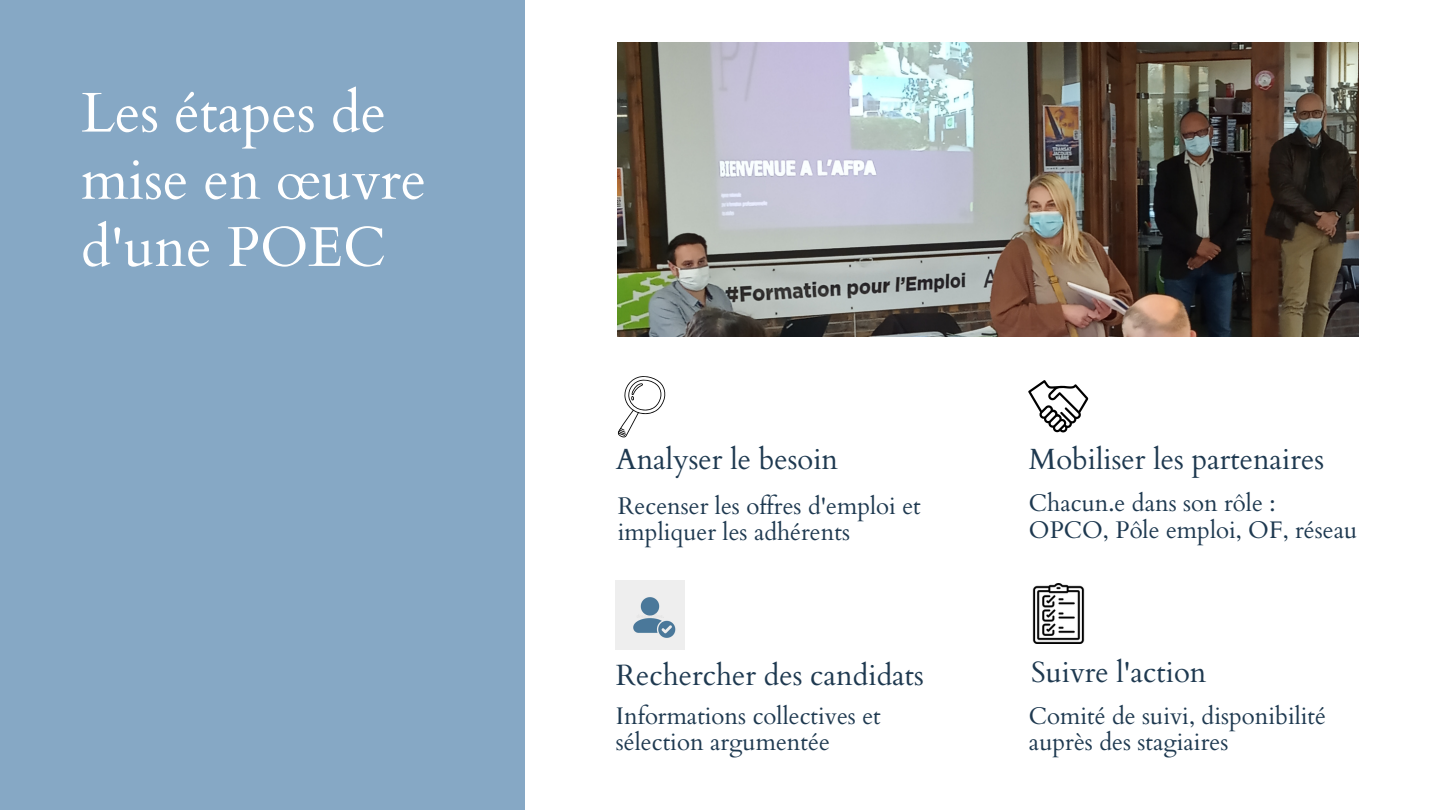
<style>
.page{position:relative;width:1440px;height:810px;background:#fff}
.page>*{position:absolute;margin:0;border:0;box-sizing:border-box;transform-origin:0 0}
.t1{font:56.1px/67.2px "Cardo";color:#fff}
.t2{font:29.2px "Cardo";color:#1e3950}
.t3{font:24px/26.2px "Cardo";color:#1e3950}
</style>
<div class="page">
<div style="left:0;top:0;width:525px;height:810px;background:#86a8c5"></div>
<img style="left:618px;top:42px;width:741px;height:294px">
<svg style="left:618px;top:376px;width:48px;height:61px"></svg>
<svg style="left:1028px;top:380px;width:60px;height:52px"></svg>
<img style="left:616px;top:581px;width:69px;height:69px">
<img style="left:1032px;top:584px;width:53px;height:60px">
<h1 class="t1" style="left:81px;top:80px;width:347px">Les étapes de mise en œuvre d'une POEC</h1>
<p class="t2" style="left:616px;top:440px;width:224px">Analyser le besoin</p>
<p class="t2" style="left:1029px;top:440px;width:297px">Mobiliser les partenaires</p>
<p class="t3" style="left:618px;top:493px;width:304px">Recenser les offres d'emploi et impliquer les adhérents</p>
<p class="t3" style="left:1029px;top:491px;width:330px">Chacun.e dans son rôle :<br>OPCO, Pôle emploi, OF, réseau</p>
<p class="t2" style="left:616px;top:656px;width:309px">Rechercher des candidats</p>
<p class="t2" style="left:1031px;top:653px;width:177px">Suivre l'action</p>
<p class="t3" style="left:616px;top:703px;width:266px">Informations collectives et sélection argumentée</p>
<p class="t3" style="left:1029px;top:703px;width:299px">Comité de suivi, disponibilité auprès des stagiaires</p>
</div>
